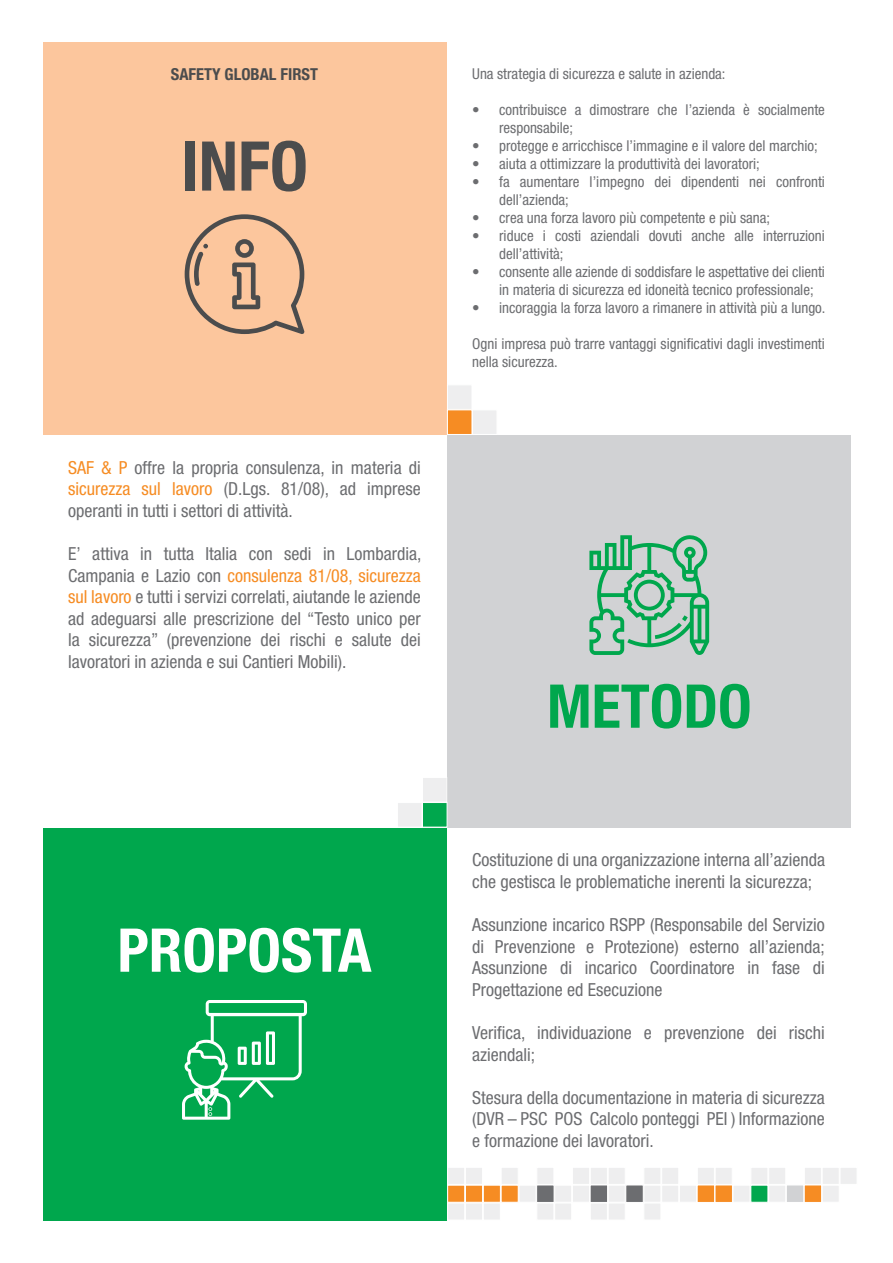
<style>
.page{position:relative;width:893px;height:1263px;background:#fff}
.page>*{position:absolute;margin:0;border:0;box-sizing:border-box;transform-origin:0 0}
.t1{font:700 condensed 68.7px "Helvetica Neue LT Std";color:#4b4c4d}
.t2{font:700 condensed 60.45px "Helvetica Neue LT Std";color:#fff}
.t3{font:700 condensed 60.45px "Helvetica Neue LT Std";color:#00a74d}
.RETRO{font:condensed 18px/21.6px "Helvetica Neue LT Std";color:#6c6d70;text-align:justify}
.t4{font:700 condensed 16.5px "Helvetica Neue LT Std";color:#4b4c4d}
.RETRO-2{font:condensed 15px/18px "Helvetica Neue LT Std";color:#6c6d70}
.s1{color:#f68c23}
</style>
<div class="page">
<div style="left:43px;top:43px;width:403px;height:392px;background:#fcc69d"></div>
<div style="left:483px;top:1202px;width:18px;height:18px;background:#eeeeef;border:1px solid #fff"></div>
<div style="left:465px;top:1202px;width:18px;height:18px;background:#eeeeef;border:1px solid #fff"></div>
<div style="left:447px;top:1202px;width:18px;height:18px;background:#eeeeef;border:1px solid #fff"></div>
<div style="left:501px;top:1185px;width:18px;height:17px;background:#f68c23;border:1px solid #fff"></div>
<div style="left:483px;top:1185px;width:18px;height:17px;background:#f68c23;border:1px solid #fff"></div>
<div style="left:465px;top:1185px;width:18px;height:17px;background:#f68c23;border:1px solid #fff"></div>
<div style="left:447px;top:1185px;width:18px;height:17px;background:#f68c23;border:1px solid #fff"></div>
<div style="left:429px;top:1185px;width:18px;height:17px;background:#00a74d"></div>
<div style="left:501px;top:1167px;width:18px;height:18px;background:#eeeeef;border:1px solid #fff"></div>
<div style="left:465px;top:1167px;width:18px;height:18px;background:#eeeeef;border:1px solid #fff"></div>
<div style="left:447px;top:1167px;width:18px;height:18px;background:#eeeeef;border:1px solid #fff"></div>
<div style="left:429px;top:1167px;width:18px;height:18px;background:#00a74d"></div>
<div style="left:643px;top:1202px;width:18px;height:18px;background:#eeeeef;border:1px solid #fff"></div>
<div style="left:608px;top:1202px;width:18px;height:18px;background:#eeeeef;border:1px solid #fff"></div>
<div style="left:590px;top:1202px;width:18px;height:18px;background:#eeeeef;border:1px solid #fff"></div>
<div style="left:554px;top:1202px;width:18px;height:18px;background:#eeeeef;border:1px solid #fff"></div>
<div style="left:536px;top:1202px;width:18px;height:18px;background:#eeeeef;border:1px solid #fff"></div>
<div style="left:661px;top:1185px;width:18px;height:17px;background:#eeeeef;border:1px solid #fff"></div>
<div style="left:643px;top:1185px;width:18px;height:17px;background:#eeeeef;border:1px solid #fff"></div>
<div style="left:626px;top:1185px;width:17px;height:17px;background:#6c6d70"></div>
<div style="left:608px;top:1185px;width:18px;height:17px;background:#eeeeef;border:1px solid #fff"></div>
<div style="left:590px;top:1185px;width:18px;height:17px;background:#6c6d70;border:1px solid #fff"></div>
<div style="left:572px;top:1185px;width:18px;height:17px;background:#eeeeef;border:1px solid #fff"></div>
<div style="left:554px;top:1185px;width:18px;height:17px;background:#eeeeef;border:1px solid #fff"></div>
<div style="left:536px;top:1185px;width:18px;height:17px;background:#6c6d70;border:1px solid #fff"></div>
<div style="left:519px;top:1185px;width:17px;height:17px;background:#eeeeef;border:1px solid #fff"></div>
<div style="left:661px;top:1167px;width:18px;height:18px;background:#eeeeef;border:1px solid #fff"></div>
<div style="left:643px;top:1167px;width:18px;height:18px;background:#eeeeef;border:1px solid #fff"></div>
<div style="left:608px;top:1167px;width:18px;height:18px;background:#eeeeef;border:1px solid #fff"></div>
<div style="left:590px;top:1167px;width:18px;height:18px;background:#eeeeef;border:1px solid #fff"></div>
<div style="left:572px;top:1167px;width:18px;height:18px;background:#eeeeef;border:1px solid #fff"></div>
<div style="left:536px;top:1167px;width:18px;height:18px;background:#eeeeef;border:1px solid #fff"></div>
<div style="left:822px;top:1185px;width:18px;height:17px;background:#eeeeef;border:1px solid #fff"></div>
<div style="left:804px;top:1185px;width:18px;height:17px;background:#f68c23;border:1px solid #fff"></div>
<div style="left:786px;top:1185px;width:18px;height:17px;background:#d1d2d4;border:1px solid #fff"></div>
<div style="left:768px;top:1185px;width:18px;height:17px;background:#eeeeef;border:1px solid #fff"></div>
<div style="left:750px;top:1185px;width:18px;height:17px;background:#00a74d;border:1px solid #fff"></div>
<div style="left:733px;top:1185px;width:17px;height:17px;background:#eeeeef;border:1px solid #fff"></div>
<div style="left:715px;top:1185px;width:18px;height:17px;background:#f68c23"></div>
<div style="left:697px;top:1185px;width:18px;height:17px;background:#f68c23;border:1px solid #fff"></div>
<div style="left:679px;top:1185px;width:18px;height:17px;background:#eeeeef;border:1px solid #fff"></div>
<div style="left:840px;top:1167px;width:17px;height:18px;background:#eeeeef;border:1px solid #fff"></div>
<div style="left:822px;top:1167px;width:18px;height:18px;background:#eeeeef;border:1px solid #fff"></div>
<div style="left:804px;top:1167px;width:18px;height:18px;background:#eeeeef;border:1px solid #fff"></div>
<div style="left:768px;top:1167px;width:18px;height:18px;background:#eeeeef;border:1px solid #fff"></div>
<div style="left:750px;top:1167px;width:18px;height:18px;background:#eeeeef;border:1px solid #fff"></div>
<div style="left:715px;top:1167px;width:18px;height:18px;background:#eeeeef;border:1px solid #fff"></div>
<div style="left:697px;top:1167px;width:18px;height:18px;background:#eeeeef;border:1px solid #fff"></div>
<div style="left:447px;top:435px;width:404px;height:393px;background:#d1d2d4"></div>
<div style="left:447px;top:385px;width:25px;height:25px;background:#eeeeef;border:1px solid #fff"></div>
<div style="left:397px;top:802px;width:25px;height:25px;background:#eeeeef;border:1px solid #fff"></div>
<div style="left:447px;top:410px;width:25px;height:25px;background:#f68c23;border:1px solid #fff"></div>
<div style="left:422px;top:802px;width:25px;height:25px;background:#00a74d;border:1px solid #fff"></div>
<div style="left:472px;top:410px;width:25px;height:25px;background:#eeeeef;border:1px solid #fff"></div>
<div style="left:422px;top:777px;width:25px;height:25px;background:#eeeeef;border:1px solid #fff"></div>
<div style="left:43px;top:828px;width:403px;height:392px;background:#00a74d"></div>
<svg style="left:589px;top:535px;width:120px;height:120px"></svg>
<svg style="left:182px;top:1000px;width:125px;height:120px"></svg>
<svg style="left:185px;top:214px;width:119px;height:120px"></svg>
<p class="t4" style="left:171px;top:64px;width:149px">SAFETY GLOBAL FIRST</p>
<p class="RETRO-2" style="left:472px;top:64px;width:255px">Una strategia di sicurezza e salute in azienda:</p>
<p class="RETRO-2" style="left:499px;top:100px;width:327px;text-indent:-27px">• contribuisce a dimostrare che l’azienda è socialmente responsabile;</p>
<p class="RETRO-2" style="left:472px;top:136px;width:347px">• protegge e arricchisce l’immagine e il valore del marchio;</p>
<p class="RETRO-2" style="left:472px;top:154px;width:289px">• aiuta a ottimizzare la produttività dei lavoratori;</p>
<p class="RETRO-2" style="left:499px;top:172px;width:327px;text-indent:-27px">• fa aumentare l’impegno dei dipendenti nei confronti dell’azienda;</p>
<p class="RETRO-2" style="left:472px;top:208px;width:299px">• crea una forza lavoro più competente e più sana;</p>
<p class="RETRO-2" style="left:499px;top:226px;width:327px;text-indent:-27px">• riduce i costi aziendali dovuti anche alle interruzioni dell’attività;</p>
<p class="RETRO-2" style="left:499px;top:262px;width:327px;text-indent:-27px">• consente alle aziende di soddisfare le aspettative dei clienti in materia di sicurezza ed idoneità tecnico professionale;</p>
<p class="RETRO-2" style="left:472px;top:298px;width:355px">• incoraggia la forza lavoro a rimanere in attività più a lungo.</p>
<p class="RETRO-2" style="left:472px;top:334px;width:354px">Ogni impresa può trarre vantaggi significativi dagli investimenti nella sicurezza.</p>
<p class="t1" style="left:181px;top:125px;width:129px">INFO</p>
<p class="RETRO" style="left:68px;top:456px;width:354px"><span class="s1">SAF &amp; P</span> offre la propria consulenza, in materia di <span class="s1">sicurezza sul lavoro</span> (D.Lgs. 81/08), ad imprese operanti in tutti i settori di attività.</p>
<p class="RETRO" style="left:68px;top:543px;width:355px">E’ attiva in tutta Italia con sedi in Lombardia, Campania e Lazio con <span class="s1">consulenza 81/08, sicurezza sul lavoro</span> e tutti i servizi correlati, aiutande le aziende ad adeguarsi alle prescrizione del “Testo unico per la sicurezza” (prevenzione dei rischi e salute dei lavoratori in azienda e sui Cantieri Mobili).</p>
<h2 class="t2" style="left:117px;top:914px;width:256px">PROPOSTA</h2>
<h2 class="t3" style="left:547px;top:670px;width:206px">METODO</h2>
<p class="RETRO" style="left:472px;top:849px;width:354px">Costituzione di una organizzazione interna all’azienda che gestisca le problematiche inerenti la sicurezza;</p>
<p class="RETRO" style="left:472px;top:914px;width:354px">Assunzione incarico RSPP (Responsabile del Servizio di Prevenzione e Protezione) esterno all’azienda; Assunzione di incarico Coordinatore in fase di Progettazione ed Esecuzione</p>
<p class="RETRO" style="left:472px;top:1022px;width:354px">Verifica, individuazione e prevenzione dei rischi aziendali;</p>
<p class="RETRO" style="left:472px;top:1086px;width:354px">Stesura della documentazione in materia di sicurezza (DVR – PSC POS Calcolo ponteggi PEI ) Informazione e formazione dei lavoratori.</p>
</div>
